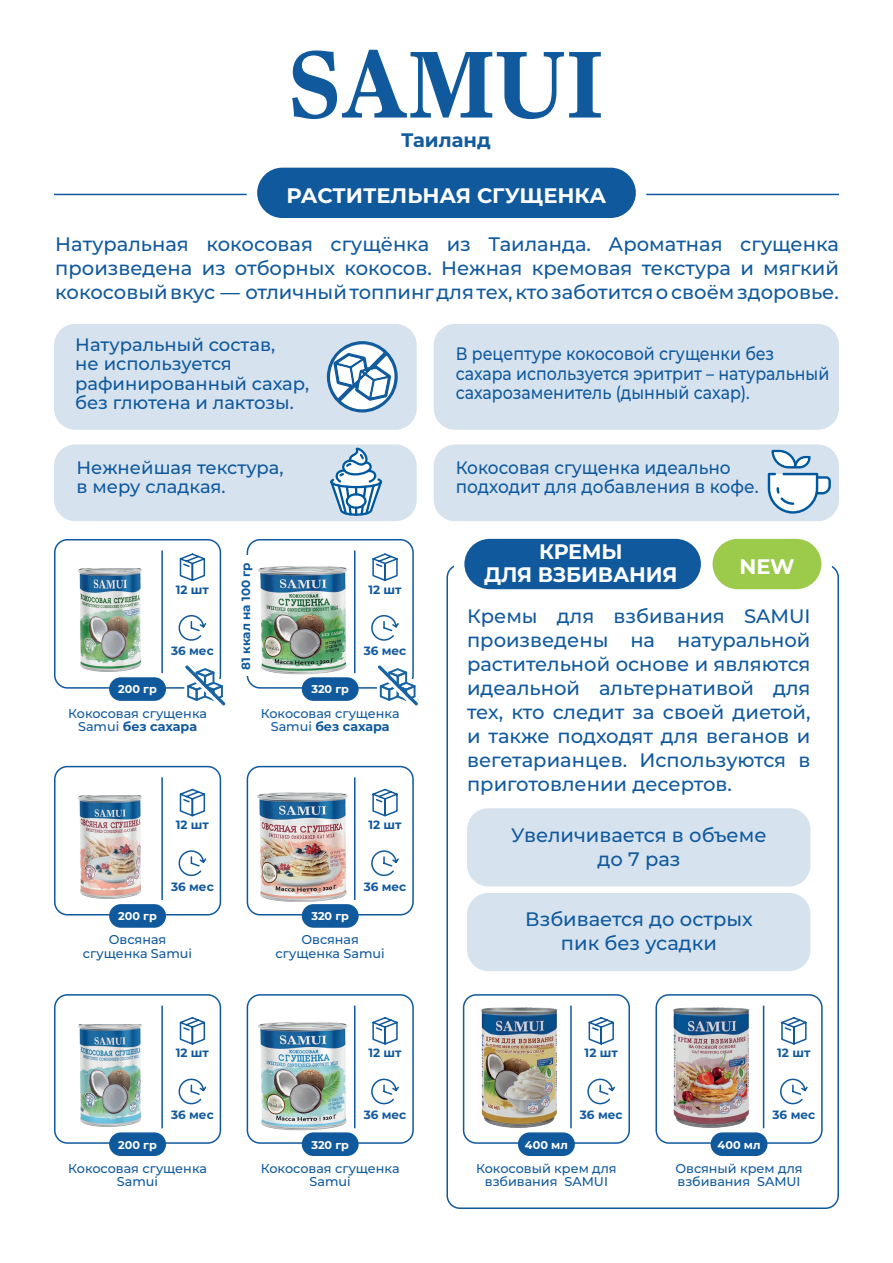
<style>
.page{position:relative;width:893px;height:1263px;background:#fff}
.page>*{position:absolute;margin:0;border:0;box-sizing:border-box;transform-origin:0 0}
.t1{font:700 21px "Montserrat";letter-spacing:-.01em;color:#fff}
.t2{font:500 19.5px/24px "Montserrat";color:#10599d;text-align:justify}
.t3{font:700 19.5px "Montserrat";color:#125b9d}
.t4{font:500 18px/19.5px "Montserrat";color:#10599d}
.t5{font:500 18px/19.5px "Montserrat";color:#10599d;scale:.88 1}
.t6{font:500 18px/19.5px "Montserrat";color:#10599d;scale:.94 1}
.t7{font:500 12.75px/13.5px "Montserrat";color:#10599d;text-align:center}
.t8{font:700 12.75px "Montserrat";color:#10599d}
.t9{font:700 12px "Montserrat";color:#10599d}
.t10{font:700 11.25px "Montserrat";color:#fff}
.s1{font-weight:500}
</style>
<div class="page">
<svg style="left:292px;top:50px;width:309px;height:69px"></svg>
<hr style="left:161px;top:550px;width:2px;height:123px;background:#10599d">
<hr style="left:161px;top:777px;width:2px;height:123px;background:#10599d">
<hr style="left:161px;top:1005px;width:2px;height:123px;background:#10599d">
<hr style="left:570px;top:1005px;width:2px;height:123px;background:#10599d">
<hr style="left:354px;top:550px;width:1px;height:123px;background:#10599d">
<hr style="left:354px;top:777px;width:1px;height:123px;background:#10599d">
<hr style="left:354px;top:1005px;width:1px;height:123px;background:#10599d">
<hr style="left:763px;top:1005px;width:1px;height:123px;background:#10599d">
<div style="left:54px;top:539px;width:167px;height:150px;border:2px solid #10599d;border-radius:13px"></div>
<div style="left:54px;top:766px;width:167px;height:149px;border:2px solid #10599d;border-radius:13px"></div>
<div style="left:54px;top:994px;width:167px;height:150px;border:2px solid #10599d;border-radius:13px"></div>
<div style="left:463px;top:994px;width:167px;height:150px;border:2px solid #10599d;border-radius:13px"></div>
<div style="left:247px;top:539px;width:167px;height:150px;border:2px solid #10599d;border-radius:13px"></div>
<div style="left:247px;top:766px;width:167px;height:149px;border:2px solid #10599d;border-radius:13px"></div>
<div style="left:247px;top:994px;width:167px;height:150px;border:2px solid #10599d;border-radius:13px"></div>
<div style="left:655px;top:994px;width:168px;height:150px;border:2px solid #10599d;border-radius:13px"></div>
<svg style="left:179px;top:553px;width:27px;height:28px"></svg>
<svg style="left:179px;top:788px;width:27px;height:29px"></svg>
<svg style="left:179px;top:1017px;width:27px;height:28px"></svg>
<svg style="left:588px;top:1017px;width:26px;height:28px"></svg>
<svg style="left:372px;top:553px;width:26px;height:28px"></svg>
<svg style="left:372px;top:788px;width:26px;height:29px"></svg>
<svg style="left:372px;top:1017px;width:26px;height:28px"></svg>
<svg style="left:781px;top:1017px;width:26px;height:28px"></svg>
<svg style="left:178px;top:615px;width:29px;height:26px"></svg>
<svg style="left:178px;top:850px;width:29px;height:27px"></svg>
<svg style="left:178px;top:1078px;width:29px;height:27px"></svg>
<svg style="left:587px;top:1078px;width:28px;height:27px"></svg>
<svg style="left:371px;top:615px;width:28px;height:26px"></svg>
<svg style="left:371px;top:850px;width:28px;height:27px"></svg>
<svg style="left:371px;top:1078px;width:28px;height:27px"></svg>
<svg style="left:780px;top:1078px;width:28px;height:27px"></svg>
<div style="left:109px;top:677px;width:57px;height:24px;background:#10599d;border-radius:12px"></div>
<div style="left:109px;top:904px;width:57px;height:24px;background:#10599d;border-radius:12px"></div>
<div style="left:109px;top:1132px;width:57px;height:24px;background:#10599d;border-radius:12px"></div>
<div style="left:518px;top:1132px;width:57px;height:24px;background:#10599d;border-radius:12px"></div>
<div style="left:302px;top:677px;width:57px;height:24px;background:#10599d;border-radius:12px"></div>
<div style="left:302px;top:904px;width:57px;height:24px;background:#10599d;border-radius:12px"></div>
<div style="left:302px;top:1132px;width:57px;height:24px;background:#10599d;border-radius:12px"></div>
<div style="left:711px;top:1132px;width:56px;height:24px;background:#10599d;border-radius:12px"></div>
<img style="left:78px;top:569px;width:64px;height:103px">
<img style="left:78px;top:796px;width:64px;height:103px">
<img style="left:78px;top:1024px;width:64px;height:103px">
<img style="left:481px;top:1008px;width:76px;height:120px">
<img style="left:673px;top:1008px;width:76px;height:120px">
<img style="left:258px;top:566px;width:90px;height:109px">
<img style="left:257px;top:792px;width:91px;height:110px">
<img style="left:258px;top:1022px;width:90px;height:109px">
<hr style="left:54px;top:194px;width:785px;height:1px;background:#10599d">
<div style="left:252px;top:162px;width:389px;height:61px;background:#10599d;border-radius:30px"></div>
<div style="left:247px;top:157px;width:399px;height:72px;border:10px solid #fff;border-radius:30px"></div>
<div style="left:459px;top:534px;width:247px;height:60px;background:#10599d;border-radius:30px"></div>
<div style="left:454px;top:528px;width:257px;height:72px;border:10px solid #fff;border-radius:30px"></div>
<svg style="left:180px;top:662px;width:46px;height:44px"></svg>
<svg style="left:372px;top:662px;width:47px;height:44px"></svg>
<div style="left:54px;top:324px;width:363px;height:106px;background:#d6e3ee;border-radius:21px"></div>
<div style="left:54px;top:444px;width:363px;height:77px;background:#d6e3ee;border-radius:21px"></div>
<div style="left:434px;top:324px;width:405px;height:106px;background:#d6e3ee;border-radius:21px"></div>
<div style="left:434px;top:444px;width:405px;height:77px;background:#d6e3ee;border-radius:21px"></div>
<div style="left:467px;top:808px;width:343px;height:78px;background:#d6e3ee;border-radius:21px"></div>
<div style="left:467px;top:893px;width:343px;height:78px;background:#d6e3ee;border-radius:21px"></div>
<svg style="left:330px;top:447px;width:52px;height:69px"></svg>
<svg style="left:768px;top:450px;width:63px;height:64px"></svg>
<div style="left:240px;top:555px;width:14px;height:120px;background:#fff"></div>
<div style="left:707px;top:534px;width:120px;height:60px;background:#9cca4b;border-radius:30px"></div>
<div style="left:702px;top:528px;width:130px;height:72px;border:10px solid #fff;border-radius:30px"></div>
<svg style="left:327px;top:341px;width:71px;height:72px"></svg>
<p class="t3" style="left:401px;top:126px;width:91px">Таиланд</p>
<p class="t1" style="left:286px;top:180px;width:321px">РАСТИТЕЛЬНАЯ СГУЩЕНКА</p>
<p class="t2" style="left:55px;top:231px;width:785px">Натуральная кокосовая сгущёнка из Таиланда. Ароматная сгущенка произведена из отборных кокосов. Нежная кремовая текстура и мягкий кокосовый вкус — отличный топпинг для тех, кто заботится о своём здоровье.</p>
<p class="t4" style="left:75px;top:334px;width:235px">Натуральный состав,<br>не используется рафинированный сахар, без глютена и лактозы.</p>
<p class="t4" style="left:77px;top:457px;width:209px">Нежнейшая текстура,</p>
<p class="t4" style="left:77px;top:476px;width:151px">в меру сладкая.</p>
<p class="t5" style="left:456px;top:343px;width:426px">В рецептуре кокосовой сгущенки без сахара используется эритрит – натуральный сахарозаменитель (дынный сахар).</p>
<p class="t6" style="left:456px;top:457px;width:324px">Кокосовая сгущенка идеально подходит для добавления в кофе.</p>
<p class="t9" style="left:176px;top:581px;width:35px">12 шт</p>
<p class="t10" style="left:118px;top:681px;width:40px">200 гр</p>
<p class="t9" style="left:171px;top:642px;width:44px">36 мес</p>
<p class="t7" style="left:68px;top:706px;width:140px">Кокосовая сгущенка</p>
<p class="t8" style="left:78px;top:717px;width:120px"><span class="s1">Samui</span> без сахара</p>
<p class="t1" style="left:539px;top:537px;width:85px">КРЕМЫ</p>
<p class="t1" style="left:484px;top:559px;width:195px">ДЛЯ ВЗБИВАНИЯ</p>
<p class="t9" style="left:237px;top:670px;width:109px;rotate:-90deg">81 ккал на 100 гр</p>
<p class="t1" style="left:739px;top:551px;width:57px">NEW</p>
<p class="t9" style="left:368px;top:581px;width:35px">12 шт</p>
<p class="t2" style="left:467px;top:603px;width:345px">Кремы для взбивания SAMUI произведены на натуральной растительной основе и являются идеальной альтернативой для тех, кто следит за своей диетой, и также подходят для веганов и вегетарианцев. Используются в приготовлении десертов.</p>
<p class="t9" style="left:364px;top:642px;width:44px">36 мес</p>
<p class="t10" style="left:311px;top:681px;width:39px">320 гр</p>
<p class="t7" style="left:261px;top:706px;width:140px">Кокосовая сгущенка</p>
<p class="t8" style="left:271px;top:717px;width:120px"><span class="s1">Samui</span> без сахара</p>
<p class="t9" style="left:176px;top:816px;width:35px">12 шт</p>
<p class="t9" style="left:368px;top:816px;width:35px">12 шт</p>
<p class="t2" style="left:511px;top:822px;width:257px;text-align:center">Увеличивается в объеме до 7 раз</p>
<p class="t9" style="left:171px;top:878px;width:44px">36 мес</p>
<p class="t9" style="left:364px;top:878px;width:44px">36 мес</p>
<p class="t10" style="left:118px;top:908px;width:40px">200 гр</p>
<p class="t7" style="left:109px;top:933px;width:59px">Овсяная</p>
<p class="t7" style="left:83px;top:946px;width:111px">сгущенка Samui</p>
<p class="t10" style="left:311px;top:908px;width:39px">320 гр</p>
<p class="t7" style="left:301px;top:933px;width:59px">Овсяная</p>
<p class="t7" style="left:276px;top:946px;width:111px">сгущенка Samui</p>
<p class="t2" style="left:525px;top:906px;width:229px;text-align:center">Взбивается до острых пик без усадки</p>
<p class="t9" style="left:176px;top:1044px;width:35px">12 шт</p>
<p class="t9" style="left:585px;top:1044px;width:35px">12 шт</p>
<p class="t9" style="left:368px;top:1044px;width:35px">12 шт</p>
<p class="t9" style="left:777px;top:1044px;width:35px">12 шт</p>
<p class="t9" style="left:171px;top:1106px;width:44px">36 мес</p>
<p class="t9" style="left:580px;top:1106px;width:44px">36 мес</p>
<p class="t9" style="left:364px;top:1106px;width:44px">36 мес</p>
<p class="t9" style="left:772px;top:1106px;width:44px">36 мес</p>
<p class="t10" style="left:118px;top:1136px;width:40px">200 гр</p>
<p class="t10" style="left:525px;top:1136px;width:44px">400 мл</p>
<p class="t10" style="left:311px;top:1136px;width:39px">320 гр</p>
<p class="t10" style="left:718px;top:1136px;width:44px">400 мл</p>
<p class="t7" style="left:68px;top:1161px;width:140px">Кокосовая сгущенка</p>
<p class="t7" style="left:117px;top:1174px;width:43px">Samui</p>
<p class="t7" style="left:261px;top:1161px;width:140px">Кокосовая сгущенка</p>
<p class="t7" style="left:310px;top:1174px;width:43px">Samui</p>
<p class="t7" style="left:476px;top:1161px;width:142px">Кокосовый крем для взбивания SAMUI</p>
<p class="t7" style="left:675px;top:1161px;width:129px;text-align:left">Овсяный крем для взбивания SAMUI</p>
</div>
